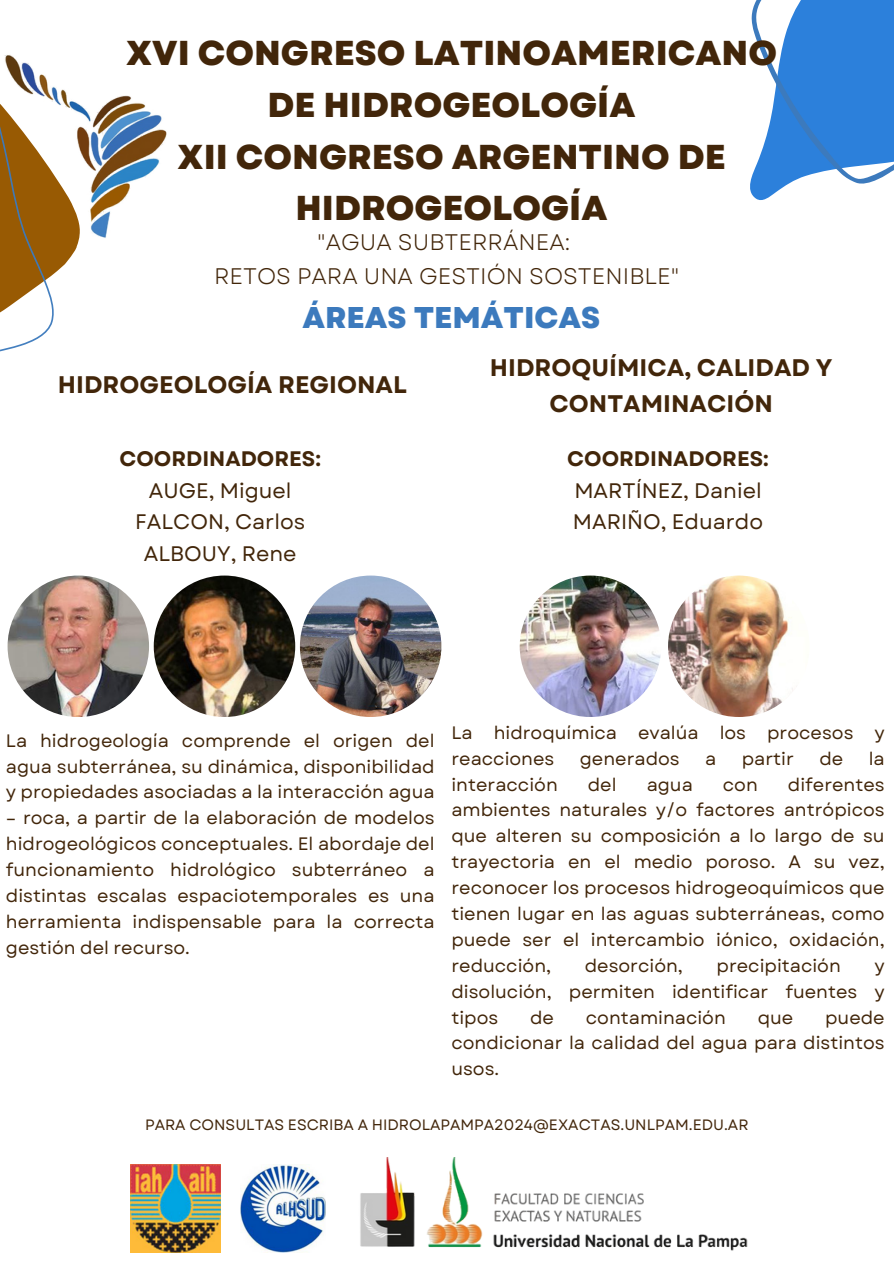
<style>
.page{position:relative;width:894px;height:1264px;background:#fff}
.page>*{position:absolute;margin:0;border:0;box-sizing:border-box;transform-origin:0 0}
.t1{font:800 34.5px/51.8px "Garet";color:#42260a;text-align:center}
.t2{font:800 30px "Garet";color:#3c7abd}
.t3{font:700 24px/36px "Garet";color:#42260a;text-align:center}
.t4{font:22.5px/33.8px "Garet";color:#42260a;text-align:center}
.t5{font:21px/31.5px "Garet";color:#42260a;text-align:center}
.t6{font:18px/25.8px "Garet";color:#42260a;text-align:justify}
.t7{font:15px "Garet";color:#42260a}
.s1{font-weight:700}
</style>
<div class="page">
<svg style="left:750px;top:0;width:143px;height:200px"></svg>
<svg style="left:0;top:241px;width:79px;height:111px"></svg>
<img style="left:240px;top:1164px;width:84px;height:88px">
<img style="left:130px;top:1164px;width:90px;height:88px">
<img style="left:324px;top:1157px;width:424px;height:94px">
<img style="left:8px;top:575px;width:141px;height:142px;border-radius:50%">
<img style="left:154px;top:575px;width:141px;height:142px;border-radius:50%">
<img style="left:300px;top:575px;width:141px;height:142px;border-radius:50%">
<img style="left:519px;top:575px;width:142px;height:142px;border-radius:50%">
<img style="left:668px;top:575px;width:141px;height:142px;border-radius:50%">
<img style="left:0;top:55px;width:167px;height:186px">
<p class="t1" style="left:126px;top:27px;width:652px">XVI CONGRESO LATINOAMERICANO<br>DE HIDROGEOLOGÍA<br>XII CONGRESO ARGENTINO DE<br>HIDROGEOLOGÍA</p>
<p class="t4" style="left:214px;top:225px;width:467px">"AGUA SUBTERRÁNEA:<br>RETOS PARA UNA GESTIÓN SOSTENIBLE"</p>
<h2 class="t2" style="left:302px;top:296px;width:299px">ÁREAS TEMÁTICAS</h2>
<h3 class="t3" style="left:58px;top:366px;width:350px">HIDROGEOLOGÍA REGIONAL</h3>
<h5 class="t5" style="left:119px;top:443px;width:203px"><span class="s1">COORDINADORES:<br></span>AUGE, Miguel<br>FALCON, Carlos<br>ALBOUY, Rene</h5>
<h3 class="t3" style="left:490px;top:349px;width:344px">HIDROQUÍMICA, CALIDAD Y<br>CONTAMINACIÓN</h3>
<p class="t5" style="left:567px;top:443px;width:203px;text-align:left"><span class="s1">COORDINADORES:<br></span>MARTÍNEZ, Daniel<br>MARIÑO, Eduardo</p>
<h6 class="t6" style="left:6px;top:727px;width:430px">La hidrogeología comprende el origen del agua subterránea, su dinámica, disponibilidad y propiedades asociadas a la interacción agua</h6>
<h6 class="t6" style="left:6px;top:805px;width:430px">– roca, a partir de la elaboración de modelos hidrogeológicos conceptuales. El abordaje del funcionamiento hidrológico subterráneo a distintas escalas espaciotemporales es una herramienta indispensable para la correcta gestión del recurso.</h6>
<p class="t6" style="left:451px;top:719px;width:434px">La hidroquímica evalúa los procesos y reacciones</p>
<p class="t6" style="left:579px;top:745px;width:101px">generados</p>
<p class="t6" style="left:705px;top:745px;width:13px">a</p>
<p class="t6" style="left:741px;top:745px;width:54px">partir</p>
<p class="t6" style="left:819px;top:745px;width:25px">de</p>
<p class="t6" style="left:868px;top:745px;width:18px">la</p>
<p class="t6" style="left:451px;top:771px;width:108px">interacción</p>
<p class="t6" style="left:587px;top:771px;width:30px">del</p>
<p class="t6" style="left:646px;top:771px;width:48px">agua</p>
<p class="t6" style="left:722px;top:771px;width:36px">con</p>
<p class="t6" style="left:451px;top:771px;width:434px;text-indent:336px">diferentes ambientes naturales y/o factores antrópicos que alteren su composición a lo largo de su trayectoria en el medio poroso. A su vez, reconocer los procesos hidrogeoquímicos que tienen lugar en las aguas subterráneas, como puede ser el intercambio iónico, oxidación, reducción,</p>
<p class="t6" style="left:584px;top:952px;width:100px">desorción,</p>
<p class="t6" style="left:716px;top:952px;width:126px">precipitación</p>
<p class="t6" style="left:451px;top:952px;width:434px;text-indent:423px">y disolución, permiten identificar fuentes y tipos</p>
<p class="t6" style="left:530px;top:1004px;width:25px">de</p>
<p class="t6" style="left:585px;top:1004px;width:141px">contaminación</p>
<p class="t6" style="left:757px;top:1004px;width:37px">que</p>
<p class="t6" style="left:451px;top:1004px;width:434px;text-indent:373px">puede condicionar la calidad del agua para distintos usos.</p>
<h4 class="t7" style="left:145px;top:1113px;width:604px">PARA CONSULTAS ESCRIBA A HIDROLAPAMPA2024@EXACTAS.UNLPAM.EDU.AR</h4>
</div>
